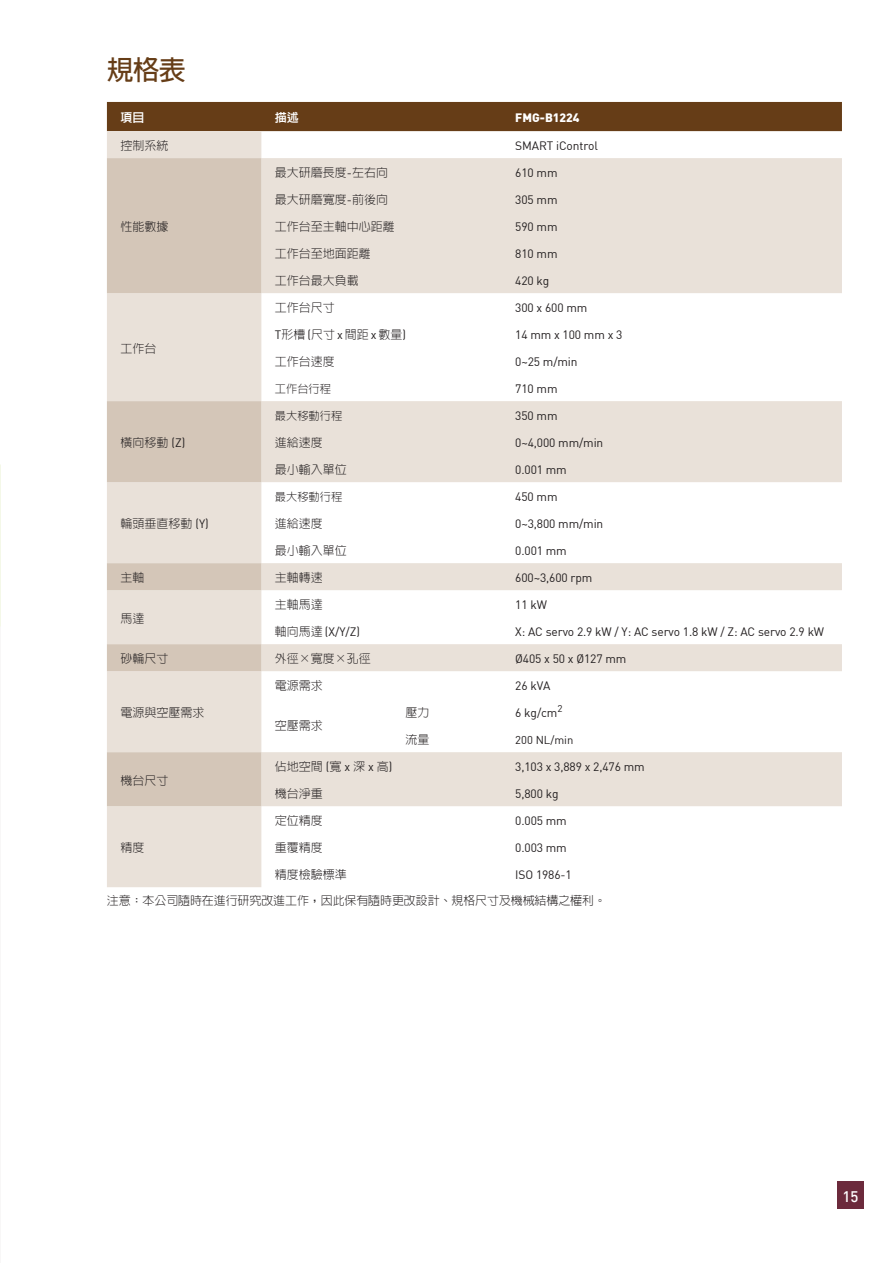
<style>
.page{position:relative;width:893px;height:1263px;background:#fff}
.page>*{position:absolute;margin:0;border:0;box-sizing:border-box;transform-origin:0 0}
.t1{font:700 27px "AR Hei B5";color:#663d17}
.t2{font:500 15px "DIN";color:#fff}
.t3{font:12px "DIN";letter-spacing:-.01em;color:#231f20}
.t4{font:300 12px "AR Hei B5";color:#231f20}
.t5{font:900 12px "DIN";color:#fff}
.t6{font:800 12px "AR Hei B5";color:#fff}
.t7{font:300 11.25px "AR Hei B5";color:#231f20}
.t8{font:11.25px "DIN";color:#231f20}
.s1{font-family:"DIN";font-weight:400}
.s2{font-family:"AR Hei B5";font-weight:300}
</style>
<div class="page">
<div style="left:837px;top:1182px;width:26px;height:27px;background:#6c2a3c"></div>
<div style="left:107px;top:102px;width:735px;height:29px;background:#663d17"></div>
<svg style="left:107px;top:131px;width:735px;height:756px"></svg>
<svg style="left:107px;top:158px;width:154px;height:648px;background:#ded3c8"></svg>
<h1 class="t1" style="left:107px;top:56px;width:80px">規格表</h1>
<p class="t6" style="left:120px;top:111px;width:25px">項目</p>
<p class="t6" style="left:275px;top:111px;width:25px">描述</p>
<p class="t5" style="left:515px;top:109px;width:66px">FMG-B1224</p>
<p class="t4" style="left:120px;top:140px;width:49px">控制系統</p>
<p class="t3" style="left:515px;top:138px;width:84px">SMART iControl</p>
<p class="t4" style="left:120px;top:221px;width:49px">性能數據</p>
<p class="t4" style="left:120px;top:342px;width:37px">工作台</p>
<p class="t4" style="left:120px;top:437px;width:66px">橫向移動 <span class="s1">(Z)</span></p>
<p class="t4" style="left:120px;top:518px;width:90px">輪頭垂直移動 <span class="s1">(Y)</span></p>
<p class="t4" style="left:275px;top:166px;width:115px">最大研磨長度<span class="s1">-</span>左右向</p>
<p class="t3" style="left:515px;top:165px;width:44px">610 mm</p>
<p class="t4" style="left:275px;top:193px;width:115px">最大研磨寬度<span class="s1">-</span>前後向</p>
<p class="t3" style="left:515px;top:192px;width:44px">305 mm</p>
<p class="t4" style="left:275px;top:220px;width:121px">工作台至主軸中心距離</p>
<p class="t3" style="left:515px;top:219px;width:44px">590 mm</p>
<p class="t4" style="left:275px;top:247px;width:97px">工作台至地面距離</p>
<p class="t3" style="left:515px;top:246px;width:44px">810 mm</p>
<p class="t4" style="left:275px;top:274px;width:85px">工作台最大負載</p>
<p class="t3" style="left:515px;top:273px;width:36px">420 kg</p>
<p class="t4" style="left:275px;top:301px;width:61px">工作台尺寸</p>
<p class="t3" style="left:515px;top:300px;width:74px">300 x 600 mm</p>
<p class="t4" style="left:275px;top:328px;width:133px"><span class="s1">T</span>形槽 <span class="s1">(</span>尺寸 <span class="s1">x</span> 間距 <span class="s1">x</span> 數量<span class="s1">)</span></p>
<p class="t3" style="left:515px;top:327px;width:109px">14 mm x 100 mm x 3</p>
<p class="t4" style="left:275px;top:355px;width:61px">工作台速度</p>
<p class="t3" style="left:515px;top:354px;width:64px">0~25 m/min</p>
<p class="t7" style="left:275px;top:383px;width:58px">工作台行程</p>
<p class="t3" style="left:515px;top:381px;width:44px">710 mm</p>
<p class="t7" style="left:275px;top:410px;width:69px">最大移動行程</p>
<p class="t3" style="left:515px;top:408px;width:44px">350 mm</p>
<p class="t4" style="left:275px;top:436px;width:49px">進給速度</p>
<p class="t3" style="left:515px;top:435px;width:90px">0~4,000 mm/min</p>
<p class="t4" style="left:275px;top:463px;width:73px">最小輸入單位</p>
<p class="t3" style="left:515px;top:462px;width:53px">0.001 mm</p>
<p class="t7" style="left:275px;top:491px;width:69px">最大移動行程</p>
<p class="t3" style="left:515px;top:489px;width:44px">450 mm</p>
<p class="t4" style="left:275px;top:517px;width:49px">進給速度</p>
<p class="t3" style="left:515px;top:516px;width:90px">0~3,800 mm/min</p>
<p class="t4" style="left:275px;top:544px;width:73px">最小輸入單位</p>
<p class="t3" style="left:515px;top:543px;width:53px">0.001 mm</p>
<p class="t4" style="left:120px;top:572px;width:25px">主軸</p>
<p class="t4" style="left:275px;top:571px;width:49px">主軸轉速</p>
<p class="t3" style="left:515px;top:570px;width:79px">600~3,600 rpm</p>
<p class="t4" style="left:120px;top:612px;width:25px">馬達</p>
<p class="t4" style="left:275px;top:598px;width:49px">主軸馬達</p>
<p class="t3" style="left:515px;top:597px;width:33px">11 kW</p>
<p class="t3" style="left:275px;top:624px;width:87px"><span class="s2">軸向馬達</span> (X/Y/Z)</p>
<p class="t3" style="left:515px;top:624px;width:310px">X: AC servo 2.9 kW / Y: AC servo 1.8 kW / Z: AC servo 2.9 kW</p>
<p class="t4" style="left:120px;top:653px;width:49px">砂輪尺寸</p>
<p class="t4" style="left:275px;top:652px;width:97px">外徑×寬度×孔徑</p>
<p class="t3" style="left:515px;top:651px;width:113px">Ø405 x 50 x Ø127 mm</p>
<p class="t4" style="left:120px;top:707px;width:85px">電源與空壓需求</p>
<p class="t4" style="left:120px;top:774px;width:49px">機台尺寸</p>
<p class="t4" style="left:275px;top:679px;width:49px">電源需求</p>
<p class="t3" style="left:515px;top:678px;width:37px">26 kVA</p>
<p class="t4" style="left:275px;top:720px;width:49px">空壓需求</p>
<p class="t4" style="left:406px;top:706px;width:25px">壓力</p>
<p class="t3" style="left:515px;top:705px;width:49px">6 kg/cm<sup>2</sup></p>
<p class="t4" style="left:406px;top:733px;width:25px">流量</p>
<p class="t8" style="left:515px;top:732px;width:60px">200 NL/min</p>
<p class="t4" style="left:275px;top:760px;width:119px">佔地空間 <span class="s1">(</span>寬 <span class="s1">x</span> 深 <span class="s1">x</span> 高<span class="s1">)</span></p>
<p class="t3" style="left:515px;top:759px;width:131px">3,103 x 3,889 x 2,476 mm</p>
<p class="t4" style="left:275px;top:787px;width:49px">機台淨重</p>
<p class="t3" style="left:515px;top:786px;width:45px">5,800 kg</p>
<p class="t4" style="left:275px;top:814px;width:49px">定位精度</p>
<p class="t3" style="left:515px;top:813px;width:53px">0.005 mm</p>
<p class="t4" style="left:275px;top:841px;width:49px">重覆精度</p>
<p class="t3" style="left:515px;top:840px;width:53px">0.003 mm</p>
<p class="t4" style="left:275px;top:868px;width:73px">精度檢驗標準</p>
<p class="t3" style="left:515px;top:867px;width:58px">ISO 1986-1</p>
<p class="t4" style="left:107px;top:894px;width:501px">注意：本公司隨時在進行研究改進工作，因此保有隨時更改設計、規格尺寸及機械結構之權利。</p>
<p class="t4" style="left:120px;top:842px;width:25px">精度</p>
<p class="t2" style="left:842px;top:1186px;width:17px">15</p>
</div>
